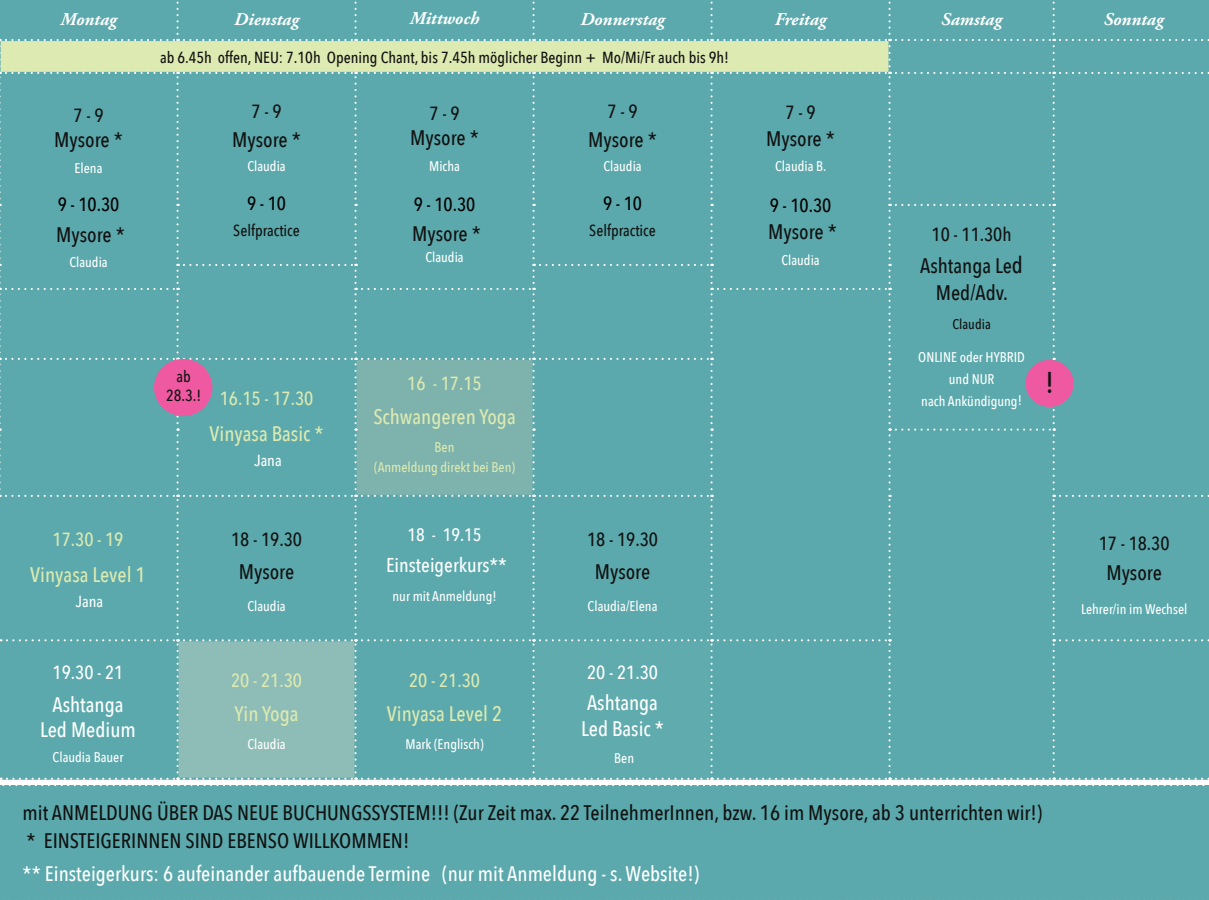
<style>
.page{position:relative;width:1209px;height:900px;background:#fff}
.page>*{position:absolute;margin:0;border:0;box-sizing:border-box;transform-origin:0 0}
.t1{font:500 30px "Avenir Next Condensed";color:#121212}
.t2{font:500 21px/26.4px "Avenir Next Condensed";color:#121212;text-align:center}
.t3{font:500 21px/25.2px "Avenir Next Condensed";color:#fff;text-align:center}
.t4{font:500 21px "Avenir Next Condensed";color:#ddeab1}
.t5{font:500 20px "Avenir Next Condensed";color:#fff}
.t6{font:500 19px "Avenir Next Condensed";color:#121212}
.t7{font:500 19px "Avenir Next Condensed";color:#ddeab1}
.t8{font:500 19px "Avenir Next Condensed";color:#000}
.t9{font:500 19px "Avenir Next Condensed";color:#fff}
.t10{font:italic 700 18px "Adobe Garamond Pro";color:#fff}
.t11{font:500 18px "Avenir Next Condensed";color:#fff}
.t12{font:500 16px/19px "Avenir Next Condensed";color:#121212;text-align:center}
.t13{font:500 16px "Avenir Next Condensed";color:#fff}
.t14{font:500 14px/21.8px "Avenir Next Condensed";color:#fff;text-align:center}
.t15{font:500 14px/20px "Avenir Next Condensed";color:#ddeab1;text-align:center}
.t16{font:500 14px "Avenir Next Condensed";color:#121212}
.s1{font-size:23px}
</style>
<div class="page">
<div style="left:0;top:66px;width:1209px;height:712px;background:#5ba9ac"></div>
<div style="left:0;top:40px;width:890px;height:33px;background:linear-gradient(to right,#ddeab1,#ddeab1)"></div>
<div style="left:1px;top:423px;width:887px;height:72px;background:#5ba9ac"></div>
<div style="left:356px;top:359px;width:178px;height:137px;background:#7db2ad"></div>
<div style="left:178px;top:640px;width:178px;height:139px;background:#8ebcb7"></div>
<div style="left:534px;top:640px;width:178px;height:139px;background:#5fabad"></div>
<hr style="left:177px;top:640px;width:2px;height:139px;background:#5ba9ac">
<hr style="left:354px;top:640px;width:3px;height:139px;background:#5ba9ac">
<hr style="left:532px;top:640px;width:3px;height:139px;background:#5ba9ac">
<hr style="left:354px;top:359px;width:3px;height:71px;background:#5ba9ac">
<hr style="left:354px;top:430px;width:3px;height:66px;background:#5ba9ac">
<hr style="left:532px;top:359px;width:3px;height:71px;background:#5ba9ac">
<hr style="left:532px;top:430px;width:3px;height:66px;background:#5ba9ac">
<hr style="left:710px;top:640px;width:3px;height:139px;background:#5ba9ac">
<hr style="left:888px;top:640px;width:3px;height:139px;background:#5ba9ac">
<hr style="left:1053px;top:640px;width:2px;height:139px;background:#5ba9ac">
<hr style="left:1053px;top:430px;width:2px;height:66px;background:#5ba9ac">
<hr style="left:1053px;top:40px;width:2px;height:33px;background:#5ba9ac">
<hr style="left:1053px;top:205px;width:2px;height:60px;background:#5ba9ac">
<hr style="left:1053px;top:359px;width:2px;height:71px;background:#5ba9ac">
<hr style="left:0;top:205px;width:1px;height:60px;background:#5ba9ac">
<hr style="left:888px;top:205px;width:3px;height:60px;background:#5ba9ac">
<hr style="left:0;top:359px;width:1px;height:71px;background:#5ba9ac">
<hr style="left:177px;top:359px;width:2px;height:71px;background:#5ba9ac">
<hr style="left:0;top:430px;width:1px;height:66px;background:#5ba9ac">
<hr style="left:177px;top:430px;width:2px;height:66px;background:#5ba9ac">
<hr style="left:177px;top:205px;width:2px;height:60px;background:#5ba9ac">
<hr style="left:354px;top:205px;width:3px;height:60px;background:#5ba9ac">
<hr style="left:532px;top:205px;width:3px;height:60px;background:#5ba9ac">
<hr style="left:710px;top:205px;width:3px;height:60px;background:#5ba9ac">
<hr style="left:710px;top:359px;width:3px;height:71px;background:#5ba9ac">
<hr style="left:888px;top:359px;width:3px;height:71px;background:#5ba9ac">
<hr style="left:710px;top:430px;width:3px;height:66px;background:#5ba9ac">
<hr style="left:888px;top:430px;width:3px;height:66px;background:#5ba9ac">
<hr style="left:0;top:40px;width:1px;height:33px;background:#5ba9ac">
<hr style="left:888px;top:40px;width:3px;height:33px;background:#5ba9ac">
<svg style="left:354px;top:429px;width:3px;height:60px"></svg>
<svg style="left:532px;top:429px;width:3px;height:60px"></svg>
<div style="left:1053px;top:495px;width:156px;height:277px;background:#5ba9ac"></div>
<svg style="left:1053px;top:264px;width:2px;height:159px"></svg>
<svg style="left:0;top:429px;width:1px;height:60px"></svg>
<svg style="left:177px;top:429px;width:2px;height:60px"></svg>
<svg style="left:0;top:264px;width:891px;height:159px;background:#5faaac"></svg>
<svg style="left:710px;top:429px;width:3px;height:60px"></svg>
<div style="left:888px;top:429px;width:167px;height:60px;background:#5ba9ac"></div>
<svg style="left:0;top:495px;width:891px;height:277px"></svg>
<svg style="left:0;top:0;width:1209px;height:66px;background:#80bbae"></svg>
<div style="left:0;top:72px;width:1209px;height:186px;background:#5ba9ac"></div>
<div style="left:0;top:785px;width:1209px;height:115px;background:#5ba9ac"></div>
<svg style="left:0;top:778px;width:1209px;height:8px"></svg>
<div style="left:1025px;top:360px;width:49px;height:47px;background:#ef59a1;border-radius:50%"></div>
<div style="left:154px;top:359px;width:58px;height:57px;background:#ef59a1;border-radius:50%"></div>
<p class="t10" style="left:60px;top:8px;width:58px">Montag</p>
<p class="t10" style="left:234px;top:8px;width:66px">Dienstag</p>
<p class="t10" style="left:410px;top:8px;width:71px">Mittwoch</p>
<p class="t10" style="left:580px;top:8px;width:86px">Donnerstag</p>
<p class="t10" style="left:775px;top:8px;width:53px">Freitag</p>
<p class="t10" style="left:941px;top:8px;width:62px">Samstag</p>
<p class="t10" style="left:1104px;top:8px;width:61px">Sonntag</p>
<p class="t12" style="left:160px;top:48px;width:571px">ab 6.45h offen, NEU: 7.10h Opening Chant, bis 7.45h möglicher Beginn + Mo/Mi/Fr auch bis 9h!</p>
<p class="t6" style="left:74px;top:103px;width:31px">7 - 9</p>
<p class="t2" style="left:54px;top:126px;width:70px">Mysore *</p>
<p class="t14" style="left:75px;top:157px;width:29px">Elena</p>
<p class="t8" style="left:58px;top:193px;width:63px">9 - 10.30</p>
<p class="t2" style="left:56px;top:221px;width:70px">Mysore *</p>
<p class="t14" style="left:69px;top:252px;width:40px">Claudia</p>
<p class="t7" style="left:53px;top:527px;width:72px">17.30 - 19</p>
<p class="t4" style="left:30px;top:562px;width:117px">Vinyasa Level 1</p>
<p class="t13" style="left:76px;top:592px;width:29px">Jana</p>
<p class="t12" style="left:166px;top:366px;width:37px">ab<br>28.3.!</p>
<p class="t6" style="left:252px;top:100px;width:31px">7 - 9</p>
<p class="t2" style="left:232px;top:126px;width:70px">Mysore *</p>
<p class="t14" style="left:247px;top:155px;width:40px">Claudia</p>
<p class="t8" style="left:247px;top:192px;width:41px">9 - 10</p>
<p class="t12" style="left:233px;top:221px;width:68px">Selfpractice</p>
<p class="t6" style="left:608px;top:100px;width:31px">7 - 9</p>
<p class="t2" style="left:588px;top:126px;width:70px">Mysore *</p>
<p class="t14" style="left:603px;top:155px;width:40px">Claudia</p>
<p class="t8" style="left:603px;top:192px;width:41px">9 - 10</p>
<p class="t12" style="left:589px;top:221px;width:68px">Selfpractice</p>
<p class="t6" style="left:786px;top:101px;width:31px">7 - 9</p>
<p class="t2" style="left:766px;top:125px;width:70px">Mysore *</p>
<p class="t14" style="left:775px;top:155px;width:53px">Claudia B.</p>
<p class="t8" style="left:770px;top:194px;width:63px">9 - 10.30</p>
<p class="t2" style="left:768px;top:219px;width:70px">Mysore *</p>
<p class="t14" style="left:781px;top:249px;width:40px">Claudia</p>
<p class="t6" style="left:430px;top:101px;width:31px">7 - 9</p>
<p class="t2" style="left:410px;top:124px;width:70px">Mysore *</p>
<p class="t14" style="left:429px;top:155px;width:32px">Micha</p>
<p class="t8" style="left:414px;top:193px;width:63px">9 - 10.30</p>
<p class="t2" style="left:412px;top:220px;width:70px">Mysore *</p>
<p class="t14" style="left:425px;top:246px;width:40px">Claudia</p>
<p class="t6" style="left:932px;top:223px;width:82px">10 - 11.30h</p>
<p class="t2" style="left:920px;top:253px;width:104px">Ashtanga Le<span class="s1">d<br></span>Med/Adv.</p>
<p class="t16" style="left:952px;top:315px;width:40px">Claudia</p>
<p class="t14" style="left:918px;top:346px;width:108px">ONLINE oder HYBRID und NUR</p>
<p class="t7" style="left:407px;top:372px;width:76px">16 - 17.15</p>
<p class="t4" style="left:373px;top:404px;width:144px">Schwangeren Yoga</p>
<p class="t15" style="left:374px;top:438px;width:142px">Ben<br>(Anmeldung direkt bei Ben)</p>
<p class="t7" style="left:220px;top:387px;width:95px">16.15 - 17.30</p>
<p class="t14" style="left:921px;top:390px;width:102px">nach Ankündigung!</p>
<p class="t4" style="left:210px;top:421px;width:116px">Vinyasa Basic *</p>
<p class="t13" style="left:254px;top:451px;width:29px">Jana</p>
<p class="t6" style="left:231px;top:528px;width:72px">18 - 19.30</p>
<p class="t2" style="left:239px;top:559px;width:57px">Mysore</p>
<p class="t14" style="left:247px;top:595px;width:40px">Claudia</p>
<p class="t11" style="left:408px;top:524px;width:75px">18 - 19.15</p>
<p class="t5" style="left:386px;top:553px;width:122px">Einsteigerkurs**</p>
<p class="t14" style="left:393px;top:585px;width:106px">nur mit Anmeldung!</p>
<p class="t6" style="left:587px;top:528px;width:72px">18 - 19.30</p>
<p class="t2" style="left:595px;top:559px;width:57px">Mysore</p>
<p class="t14" style="left:588px;top:595px;width:71px">Claudia/Elena</p>
<h1 class="t1" style="left:1045px;top:364px;width:11px">!</h1>
<p class="t9" style="left:587px;top:661px;width:72px">20 - 21.30</p>
<p class="t3" style="left:581px;top:690px;width:84px;line-height:26.2px;text-align:left">Ashtanga<br>Led Basic *</p>
<p class="t14" style="left:614px;top:747px;width:21px">Ben</p>
<p class="t2" style="left:23px;top:799px;width:1021px;line-height:28.2px;text-align:left">mit ANMELDUNG ÜBER DAS NEUE BUCHUNGSSYSTEM!!! (Zur Zeit max. 22 TeilnehmerInnen, bzw. 16 im Mysore, ab 3 unterrichten wir!) * EINSTEIGERINNEN SIND EBENSO WILLKOMMEN!</p>
<p class="t3" style="left:23px;top:861px;width:678px">** Einsteigerkurs: 6 aufeinander aufbauende Termine (nur mit Anmeldung - s. Website!)</p>
<p class="t9" style="left:53px;top:661px;width:72px">19.30 - 21</p>
<p class="t3" style="left:40px;top:692px;width:97px">Ashtanga<br>Led Medium</p>
<p class="t14" style="left:53px;top:746px;width:72px">Claudia Bauer</p>
<p class="t7" style="left:231px;top:668px;width:72px">20 - 21.30</p>
<p class="t4" style="left:235px;top:701px;width:65px">Yin Yoga</p>
<p class="t14" style="left:247px;top:734px;width:40px">Claudia</p>
<p class="t7" style="left:409px;top:668px;width:72px">20 - 21.30</p>
<p class="t4" style="left:387px;top:701px;width:117px">Vinyasa Level 2</p>
<p class="t14" style="left:405px;top:734px;width:80px">Mark (Englisch)</p>
<p class="t6" style="left:1099px;top:532px;width:72px">17 - 18.30</p>
<p class="t2" style="left:1106px;top:559px;width:57px">Mysore</p>
<p class="t14" style="left:1081px;top:599px;width:108px">Lehrer/in im Wechsel</p>
</div>
